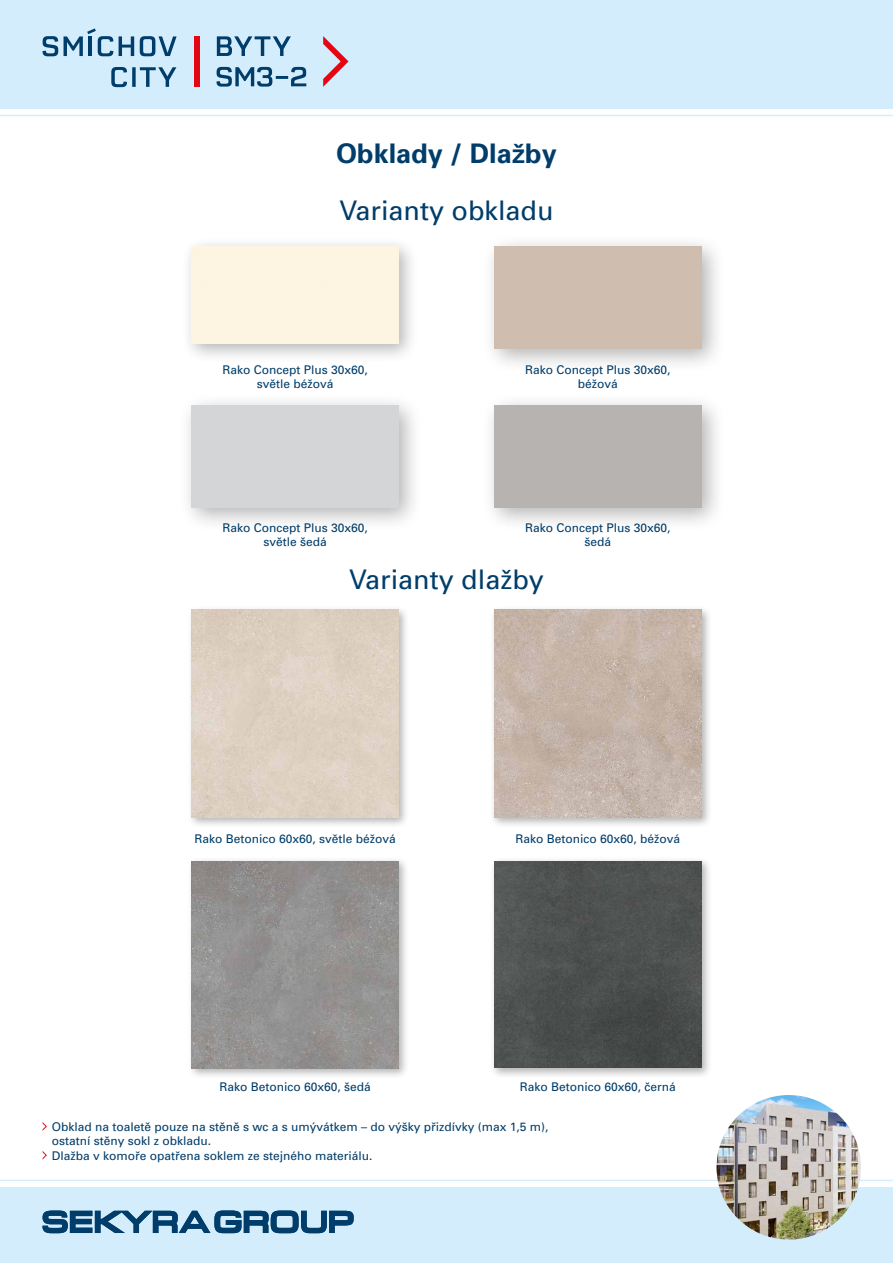
<style>
.page{position:relative;width:893px;height:1263px;background:#fff}
.page>*{position:absolute;margin:0;border:0;box-sizing:border-box;transform-origin:0 0}
.t1{font:27px "Univers CE";color:#003d6a}
.t2{font:700 27px "Univers CE";color:#003d6a}
.t3{font:12px/14.4px "Univers CE";color:#003d6a;text-align:center}
</style>
<div class="page">
<div style="left:0;top:0;width:893px;height:108px;background:#d4edfc"></div>
<hr style="left:0;top:115px;width:893px;height:1px;background:#d4edfc">
<div style="left:0;top:1187px;width:893px;height:76px;background:#d4edfc"></div>
<hr style="left:0;top:1180px;width:893px;height:1px;background:#d4edfc">
<svg style="left:43px;top:1210px;width:311px;height:23px"></svg>
<img style="left:716px;top:1095px;width:145px;height:144px;border-radius:72px">
<svg style="left:323px;top:36px;width:26px;height:51px"></svg>
<div style="left:194px;top:36px;width:5px;height:51px;background:#e30613"></div>
<svg style="left:217px;top:36px;width:74px;height:20px"></svg>
<svg style="left:111px;top:67px;width:65px;height:20px"></svg>
<svg style="left:140px;top:36px;width:37px;height:20px"></svg>
<svg style="left:119px;top:36px;width:15px;height:20px"></svg>
<svg style="left:64px;top:28px;width:49px;height:28px"></svg>
<svg style="left:43px;top:36px;width:15px;height:20px"></svg>
<svg style="left:216px;top:67px;width:90px;height:20px"></svg>
<svg style="left:43px;top:1122px;width:4px;height:9px"></svg>
<svg style="left:43px;top:1151px;width:4px;height:8px"></svg>
<div style="left:179px;top:392px;width:245px;height:140px;background:#000;opacity:.3"></div>
<div style="left:191px;top:405px;width:208px;height:102px;background:#d4d5d7"></div>
<div style="left:482px;top:234px;width:244px;height:139px;background:#000;opacity:.3"></div>
<div style="left:494px;top:246px;width:207px;height:102px;background:#cfbdaf"></div>
<div style="left:482px;top:392px;width:244px;height:140px;background:#000;opacity:.3"></div>
<div style="left:494px;top:405px;width:207px;height:102px;background:#b7b3b0"></div>
<div style="left:187px;top:606px;width:222px;height:222px;background:#000;opacity:.3"></div>
<img style="left:191px;top:610px;width:208px;height:207px">
<div style="left:490px;top:605px;width:223px;height:223px;background:#000;opacity:.3"></div>
<img style="left:494px;top:610px;width:207px;height:207px">
<div style="left:187px;top:857px;width:222px;height:222px;background:#000;opacity:.3"></div>
<img style="left:191px;top:861px;width:208px;height:207px">
<div style="left:490px;top:856px;width:222px;height:223px;background:#000;opacity:.3"></div>
<img style="left:494px;top:861px;width:207px;height:207px">
<div style="left:181px;top:236px;width:238px;height:128px;background:#000;opacity:.3"></div>
<div style="left:191px;top:246px;width:208px;height:98px;background:#fdf4e2"></div>
<h1 class="t2" style="left:336px;top:138px;width:222px">Obklady / Dlažby</h1>
<h1 class="t1" style="left:339px;top:195px;width:216px">Varianty obkladu</h1>
<p class="t3" style="left:222px;top:362px;width:147px">Rako Concept Plus 30x60, světle béžová</p>
<p class="t3" style="left:222px;top:521px;width:147px">Rako Concept Plus 30x60, světle šedá</p>
<p class="t3" style="left:525px;top:362px;width:147px">Rako Concept Plus 30x60, béžová</p>
<p class="t3" style="left:525px;top:521px;width:147px">Rako Concept Plus 30x60, šedá</p>
<h1 class="t1" style="left:349px;top:564px;width:196px">Varianty dlažby</h1>
<p class="t3" style="left:194px;top:831px;width:203px">Rako Betonico 60x60, světle béžová</p>
<p class="t3" style="left:219px;top:1080px;width:153px">Rako Betonico 60x60, šedá</p>
<p class="t3" style="left:515px;top:831px;width:166px">Rako Betonico 60x60, béžová</p>
<p class="t3" style="left:520px;top:1080px;width:158px">Rako Betonico 60x60, černá</p>
<p class="t3" style="left:52px;top:1119px;width:498px;text-align:left">Obklad na toaletě pouze na stěně s wc a s umývátkem – do výšky přizdívky (max 1,5 m), ostatní stěny sokl z obkladu.<br>Dlažba v komoře opatřena soklem ze stejného materiálu.</p>
</div>
